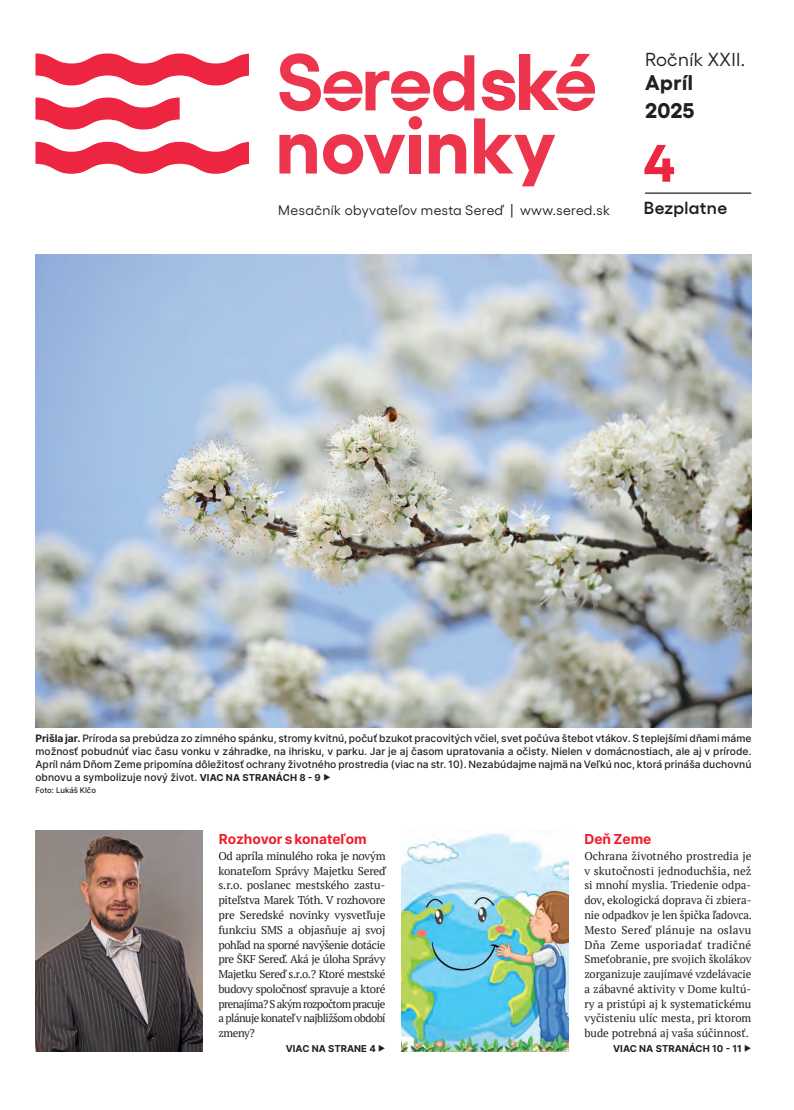
<style>
.page{position:relative;width:794px;height:1110px;background:#fff}
.page>*{position:absolute;margin:0;border:0;box-sizing:border-box;transform-origin:0 0}
.t1{font:700 52.5px "Gellix";color:#ed2541}
.t2{font:700 21.25px/27.5px "Gellix";letter-spacing:.02em;color:#231f20}
.t3{font:18.75px "Gellix";letter-spacing:.02em;color:#231f20}
.t4{font:600 17.5px "Gellix";letter-spacing:.02em;color:#231f20}
.t5{font:13.75px "Gellix";letter-spacing:.03em;color:#231f20}
.t6{font:700 13.75px "Inter";letter-spacing:-.005em;color:#ee1f2d}
.t7{font:11.25px/14.8px "PT Serif";letter-spacing:-.025em;color:#231f20;text-align:justify}
.t8{font:500 10.25px/12.8px "Inter";letter-spacing:.005em;color:#231f20;text-align:justify}
.t9{font:700 9.5px "Inter";color:#231f20}
.t10{font:500 7.75px "Inter";letter-spacing:.005em;color:#231f20}
.s1{font-weight:700}
.s2{font-weight:700;font-size:9.5px}
.s3{font-weight:700;font-size:7.5px}
.s4{font-size:7.5px}
</style>
<div class="page">
<img style="left:36px;top:254px;width:715px;height:472px">
<svg style="left:35px;top:53px;width:214px;height:32px"></svg>
<svg style="left:35px;top:97px;width:145px;height:32px"></svg>
<svg style="left:35px;top:142px;width:214px;height:32px"></svg>
<svg style="left:279px;top:53px;width:316px;height:133px"></svg>
<img style="left:35px;top:830px;width:167px;height:221px">
<img style="left:401px;top:833px;width:167px;height:218px">
<hr style="left:645px;top:192px;width:106px;height:2px;background:#231f20">
<p class="t5" style="left:278px;top:199px;width:333px">Mesačník obyvateľov mesta Sereď | www.sered.sk</p>
<h3 class="t3" style="left:645px;top:45px;width:102px">Ročník XXII.</h3>
<h2 class="t2" style="left:645px;top:66px;width:51px">Apríl<br>2025</h2>
<h1 class="t1" style="left:643px;top:121px;width:33px">4</h1>
<h3 class="t4" style="left:644px;top:194px;width:85px">Bezplatne</h3>
<p class="t8" style="left:35px;top:731px;width:717px"><span class="s1">Prišla jar.</span> Príroda sa prebúdza zo zimného spánku, stromy kvitnú, počuť bzukot pracovitých včiel, svet počúva štebot vtákov. S teplejšími dňami máme možnosť pobudnúť viac času vonku v záhradke, na ihrisku, v parku. Jar je aj časom upratovania a očisty. Nielen v domácnostiach, ale aj v prírode.<br>Apríl nám Dňom Zeme pripomína dôležitosť ochrany životného prostredia (viac na str. 10). Nezabúdajme najmä na Veľkú noc, ktorá prináša duchovnú obnovu a symbolizuje nový život. <span class="s2">VIAC NA STRANÁCH 8 - 9</span> <span class="s3">▶</span></p>
<p class="t10" style="left:35px;top:784px;width:62px">Foto: Lukáš Klčo</p>
<p class="t6" style="left:219px;top:828px;width:149px">Rozhovor s konateľom</p>
<p class="t7" style="left:218px;top:848px;width:169px">Od apríla minulého roka je novým konateľom Správy Majetku Sereď s.r.o. poslanec mestského zastu&shy;piteľstva Marek Tóth. V rozhovore pre Seredské novinky vysvetľuje funkciu SMS a objasňuje aj svoj pohľad na sporné navýšenie dotácie pre ŠKF Sereď. Aká je úloha Správy Majetku Sereď s.r.o.? Ktoré mestské budovy spoločnosť spravuje a ktoré prenajíma? S akým rozpočtom pracuje a plánuje konateľ v najbližšom období zmeny?</p>
<p class="t9" style="left:286px;top:1041px;width:101px">VIAC NA STRANE 4 <span class="s4">▶</span></p>
<p class="t6" style="left:584px;top:828px;width:68px">Deň Zeme</p>
<p class="t7" style="left:584px;top:848px;width:169px">Ochrana životného prostredia je v skutočnosti jednoduchšia, než si mnohí myslia. Triedenie odpa&shy;dov, ekologická doprava či zbiera&shy;nie odpadkov je len špička ľadovca.<br>Mesto Sereď plánuje na oslavu Dňa Zeme usporiadať tradičné Smeťobranie, pre svojich školákov zorganizuje zaujímavé vzdelávacie a zábavné aktivity v Dome kultú&shy;ry a pristúpi aj k systematickému vyčisteniu ulíc mesta, pri ktorom bude potrebná aj vaša súčinnosť.</p>
<p class="t9" style="left:613px;top:1041px;width:140px">VIAC NA STRANÁCH 10 - 11 <span class="s4">▶</span></p>
</div>
